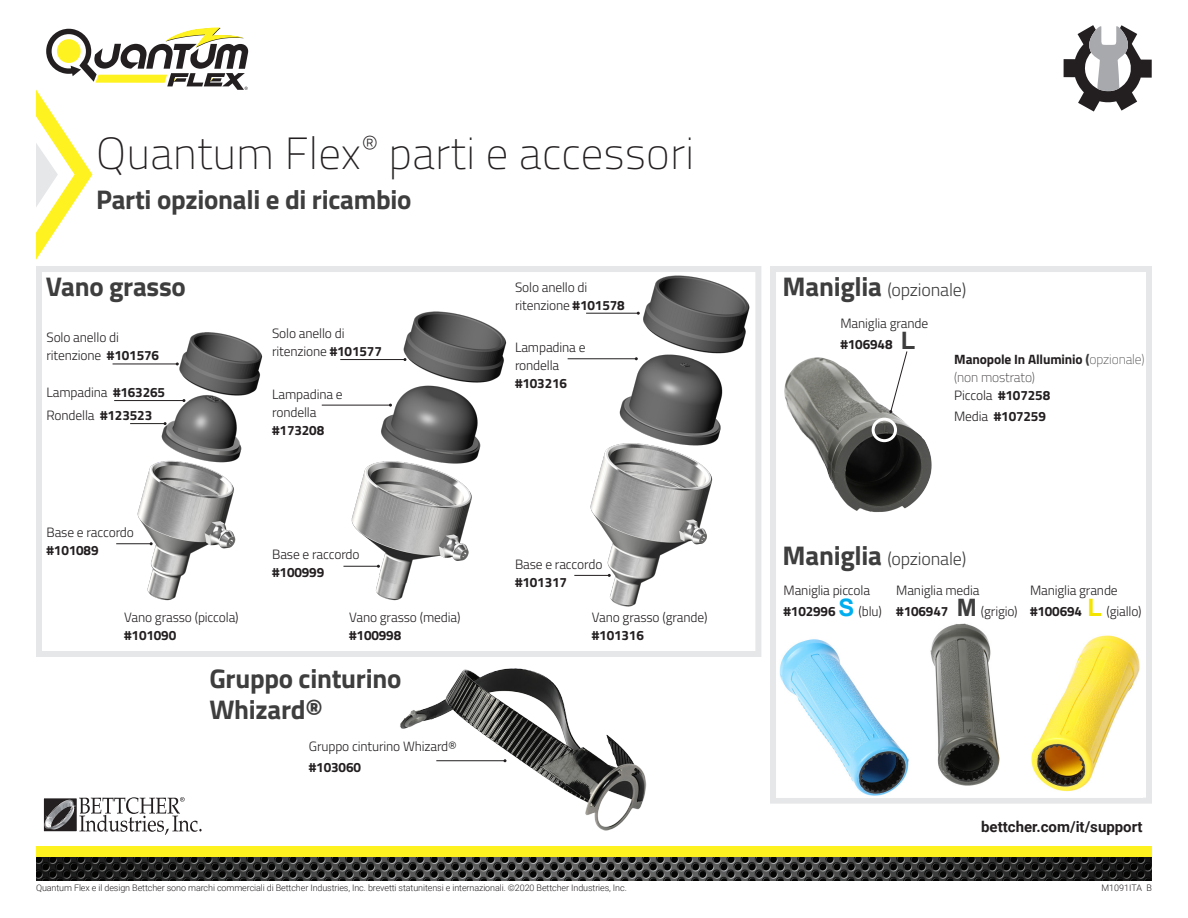
<style>
.page{position:relative;width:1188px;height:918px;background:#fff}
.page>*{position:absolute;margin:0;border:0;box-sizing:border-box;transform-origin:0 0}
.Headline_2{font:100 45px "Titillium";letter-spacing:.01em;color:#231f20}
.Headline_2-2{font:700 27px "Titillium";letter-spacing:-.01em;color:#3e3e3f}
.Headline_2-3{font:300 18px "Titillium";letter-spacing:-.01em;color:#3e3e3f}
.t1{font:700 15px "Roboto";color:#231f20}
.Call-Out{font:300 13.5px/18px "Titillium";letter-spacing:-.01em;color:#231f20}
.Paragraph_Style_1{font:300 13.5px/21px "Titillium";letter-spacing:-.01em;color:#231f20}
.Paragraph_Style_1-2{font:700 13.5px/18px "Titillium";letter-spacing:-.01em;color:#231f20}
.Call-Out-2{font:700 13.5px "Titillium";letter-spacing:-.01em;color:#231f20}
.Headline_2-4{font:300 13.5px "Titillium";letter-spacing:-.01em;color:#231f20}
.Headline_2-5{font:700 13.5px "Titillium";letter-spacing:-.01em;color:#231f20}
.t2{font:300 9px "Roboto";letter-spacing:-.01em;color:#231f20}
.s1{font-weight:700}
.s2{font-weight:700;font-size:27px}
.s3{font-family:"Arial";font-weight:700;font-size:24px;color:#3e3e3f}
.s4{color:#3e3e3f}
.s5{font-weight:100;color:#3e3e3f}
.s6{font-weight:100}
.s7{font-weight:300}
.s8{font-family:"Arial";font-weight:700;font-size:24px;color:#00aeef}
.s9{font-family:"Arial";font-weight:700;font-size:24px;color:#f3e401}
</style>
<div class="page">
<svg style="left:79px;top:797px;width:123px;height:38px"></svg>
<svg style="left:45px;top:800px;width:30px;height:30px"></svg>
<div style="left:43px;top:798px;width:34px;height:34px;border:1px solid #fefefe"></div>
<svg style="left:59px;top:800px;width:11px;height:5px"></svg>
<div style="left:36px;top:847px;width:1116px;height:12px;background:#fff221"></div>
<img style="left:36px;top:857px;width:1116px;height:24px">
<svg style="left:1064px;top:25px;width:88px;height:87px"></svg>
<svg style="left:36px;top:27px;width:212px;height:233px"></svg>
<div style="left:770px;top:266px;width:382px;height:538px;border:6px solid #e6e7e9"></div>
<img style="left:776px;top:621px;width:367px;height:177px">
<div style="left:36px;top:266px;width:725px;height:391px;border:6px solid #e6e7e9"></div>
<img style="left:137px;top:332px;width:126px;height:269px">
<img style="left:350px;top:311px;width:156px;height:290px">
<img style="left:590px;top:275px;width:160px;height:332px">
<hr style="left:116px;top:543px;width:35px;height:1px;background:#231f20">
<hr style="left:130px;top:423px;width:35px;height:1px;background:#231f20">
<hr style="left:114px;top:400px;width:70px;height:1px;background:#231f20">
<hr style="left:113px;top:364px;width:64px;height:1px;background:#231f20">
<hr style="left:343px;top:566px;width:35px;height:1px;background:#231f20">
<hr style="left:340px;top:359px;width:65px;height:1px;background:#231f20">
<hr style="left:322px;top:405px;width:68px;height:1px;background:#231f20">
<hr style="left:574px;top:575px;width:35px;height:1px;background:#231f20">
<hr style="left:586px;top:313px;width:52px;height:1px;background:#231f20">
<hr style="left:568px;top:358px;width:68px;height:1px;background:#231f20">
<img style="left:784px;top:357px;width:148px;height:155px">
<svg style="left:889px;top:351px;width:19px;height:62px"></svg>
<img style="left:400px;top:668px;width:246px;height:163px">
<hr style="left:436px;top:760px;width:69px;height:1px;background:#231f20">
<div style="left:872px;top:418px;width:25px;height:24px;border:3px solid #fff;border-radius:50%"></div>
<p class="Headline_2" style="left:96px;top:121px;width:599px">Quantum Flex<sup>®</sup> parti e accessori</p>
<p class="Headline_2-2" style="left:96px;top:179px;width:317px">Parti opzionali e di ricambio</p>
<p class="Headline_2-2" style="left:46px;top:266px;width:142px">Vano grasso</p>
<p class="Call-Out" style="left:46px;top:328px;width:74px">Solo anello di</p>
<p class="Call-Out" style="left:46px;top:346px;width:114px">ritenzione <span class="s1">#101576</span></p>
<p class="Call-Out" style="left:46px;top:383px;width:120px">Lampadina <span class="s1">#163265</span></p>
<p class="Call-Out" style="left:46px;top:406px;width:107px">Rondella <span class="s1">#123523</span></p>
<p class="Call-Out" style="left:46px;top:523px;width:89px">Base e raccordo <span class="s1">#101089</span></p>
<p class="Call-Out" style="left:272px;top:324px;width:74px">Solo anello di</p>
<p class="Call-Out" style="left:272px;top:342px;width:111px">ritenzione <span class="s1">#101577</span></p>
<p class="Call-Out" style="left:272px;top:384px;width:72px">Lampadina e rondella</p>
<p class="Call-Out-2" style="left:272px;top:420px;width:54px">#173208</p>
<p class="Call-Out" style="left:272px;top:545px;width:89px">Base e raccordo <span class="s1">#100999</span></p>
<p class="Call-Out" style="left:515px;top:277px;width:74px">Solo anello di</p>
<p class="Call-Out" style="left:515px;top:295px;width:111px">ritenzione <span class="s1">#101578</span></p>
<p class="Call-Out" style="left:515px;top:338px;width:72px">Lampadina e rondella</p>
<p class="Call-Out-2" style="left:515px;top:373px;width:54px">#103216</p>
<p class="Call-Out" style="left:515px;top:554px;width:89px">Base e raccordo <span class="s1">#101317</span></p>
<p class="Call-Out" style="left:124px;top:608px;width:116px">Vano grasso (piccola) <span class="s1">#101090</span></p>
<p class="Call-Out" style="left:349px;top:608px;width:113px">Vano grasso (media) <span class="s1">#100998</span></p>
<p class="Call-Out" style="left:592px;top:608px;width:117px">Vano grasso (grande) <span class="s1">#101316</span></p>
<p class="Headline_2-2" style="left:209px;top:658px;width:194px">Gruppo cinturino</p>
<p class="Headline_2-2" style="left:209px;top:689px;width:115px">Whizard®</p>
<p class="Headline_2-4" style="left:309px;top:737px;width:150px">Gruppo cinturino Whizard®</p>
<p class="Headline_2-5" style="left:309px;top:757px;width:54px">#103060</p>
<p class="Headline_2-3" style="left:783px;top:277px;width:185px"><span class="s2">Maniglia</span> (opzionale)</p>
<p class="Paragraph_Style_1" style="left:840px;top:312px;width:89px">Maniglia grande <span class="s1">#106948</span> <span class="s3">L</span></p>
<p class="Paragraph_Style_1-2" style="left:954px;top:350px;width:192px">Manopole In Alluminio <span class="s4">(</span><span class="s5">opzionale) </span><span class="s6">(non mostrato)</span></p>
<p class="Call-Out" style="left:954px;top:386px;width:97px">Piccola <span class="s1">#107258</span></p>
<p class="Call-Out-2" style="left:954px;top:406px;width:93px"><span class="s7">Media</span> #107259</p>
<p class="Headline_2-3" style="left:783px;top:546px;width:185px"><span class="s2">Maniglia</span> (opzionale)</p>
<p class="Paragraph_Style_1" style="left:784px;top:579px;width:100px">Maniglia piccola <span class="s1">#102996</span> <span class="s8">S</span> (blu)</p>
<p class="Paragraph_Style_1" style="left:896px;top:579px;width:123px">Maniglia media <span class="s1">#106947</span> <span class="s3">M</span> (grigio)</p>
<p class="Paragraph_Style_1" style="left:1030px;top:579px;width:113px">Maniglia grande <span class="s1">#100694</span> <span class="s9">L</span> (giallo)</p>
<p class="t1" style="left:981px;top:816px;width:163px">bettcher.com/it/support</p>
<p class="t2" style="left:36px;top:881px;width:592px">Quantum Flex e il design Bettcher sono marchi commerciali di Bettcher Industries, Inc. brevetti statunitensi e internazionali. ©2020 Bettcher Industries, Inc.</p>
<p class="t2" style="left:1101px;top:881px;width:52px">M1091ITA B</p>
</div>
